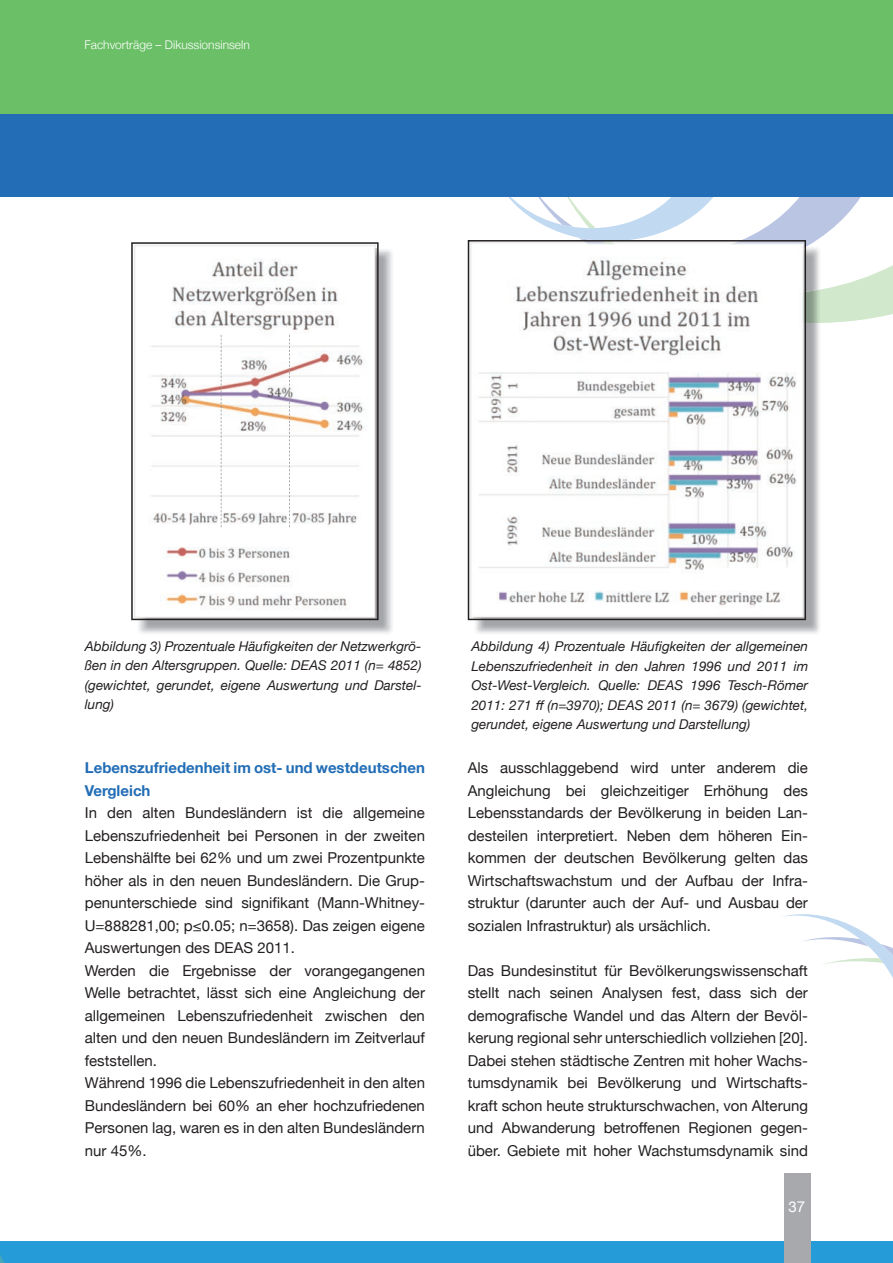
<style>
.page{position:relative;width:893px;height:1263px;background:#fff}
.page>*{position:absolute;margin:0;border:0;box-sizing:border-box;transform-origin:0 0}
.t1{font:15px/22.5px "Helvetica Neue";color:#231f20;text-align:justify}
.t2{font:700 15px/22.5px "Helvetica Neue";color:#226db6}
.t3{font:15px "Helvetica Neue";color:#fff}
.t4{font:italic 13.5px/19.5px "Helvetica Neue";color:#231f20;text-align:justify}
.t5{font:300 12px "Helvetica Neue";color:#fff}
</style>
<div class="page">
<svg style="left:821px;top:265px;width:72px;height:58px;fill:#d1e8cc"></svg>
<div style="left:0;top:83px;width:893px;height:114px;background:#226db6"></div>
<div style="left:0;top:0;width:893px;height:114px;background:#6bc067"></div>
<div style="left:0;top:1241px;width:893px;height:22px;background:#259bd7"></div>
<div style="left:784px;top:1173px;width:26px;height:90px;background:#a8a9ad"></div>
<svg style="left:782px;top:914px;width:111px;height:64px"></svg>
<svg style="left:0;top:1255px;width:4px;height:8px"></svg>
<hr style="left:0;top:0;width:1px;height:115px;background:#6bc067">
<img style="left:137px;top:250px;width:255px;height:383px">
<svg style="left:131px;top:242px;width:248px;height:378px"></svg>
<img style="left:474px;top:248px;width:346px;height:386px">
<img style="left:806px;top:289px;width:15px;height:34px">
<svg style="left:508px;top:197px;width:353px;height:51px"></svg>
<svg style="left:468px;top:240px;width:338px;height:380px"></svg>
<svg style="left:221px;top:335px;width:1px;height:192px"></svg>
<svg style="left:289px;top:335px;width:1px;height:192px"></svg>
<p class="t5" style="left:84px;top:35px;width:167px">Fachvorträge – Dikussionsinseln</p>
<p class="t4" style="left:85px;top:637px;width:338px">Abbildung 3) Prozentuale Häufigkeiten der Netzwerkgrö&shy;ßen in den Altersgruppen. Quelle: DEAS 2011 (n= 4852) (gewichtet, gerundet, eigene Auswertung und Darstel&shy;lung)</p>
<p class="t4" style="left:471px;top:637px;width:338px">Abbildung 4) Prozentuale Häufigkeiten der allgemeinen Lebenszufriedenheit in den Jahren 1996 und 2011 im Ost-West-Vergleich. Quelle: DEAS 1996 Tesch-Römer 2011: 271 ff (n=3970); DEAS 2011 (n= 3679) (gewichtet, gerundet, eigene Auswertung und Darstellung)</p>
<p class="t2" style="left:85px;top:757px;width:342px">Lebenszufriedenheit im ost- und westdeutschen<br>Vergleich</p>
<p class="t1" style="left:85px;top:803px;width:342px;text-align:left">In den alten Bundesländern ist die allgemeine Lebenszufriedenheit bei Personen in der zweiten Lebenshälfte bei 62% und um zwei Prozentpunkte höher als in den neuen Bundesländern. Die Grup&shy;penunterschiede sind signifikant (Mann-Whitney-U=888281,00; p≤0.05; n=3658). Das zeigen eigene Auswertungen des DEAS 2011.<br>Werden die Ergebnisse der vorangegangenen Welle betrachtet, lässt sich eine Angleichung der allgemeinen Lebenszufriedenheit zwischen den alten und den neuen Bundesländern im Zeitverlauf feststellen.<br>Während 1996 die Lebenszufriedenheit in den alten Bundesländern bei 60% an eher hochzufriedenen Personen lag, waren es in den alten Bundesländern nur 45%.</p>
<p class="t1" style="left:468px;top:758px;width:342px">Als ausschlaggebend wird unter anderem die Angleichung bei gleichzeitiger Erhöhung des Lebensstandards der Bevölkerung in beiden Lan&shy;desteilen interpretiert. Neben dem höheren Ein&shy;kommen der deutschen Bevölkerung gelten das Wirtschaftswachstum und der Aufbau der Infra&shy;struktur (darunter auch der Auf- und Ausbau der sozialen Infrastruktur) als ursächlich.</p>
<p class="t1" style="left:468px;top:960px;width:342px">Das Bundesinstitut für Bevölkerungswissenschaft stellt nach seinen Analysen fest, dass sich der demografische Wandel und das Altern der Bevöl&shy;kerung regional sehr unterschiedlich vollziehen [20].<br>Dabei stehen städtische Zentren mit hoher Wachs&shy;tumsdynamik bei Bevölkerung und Wirtschafts&shy;kraft schon heute strukturschwachen, von Alterung und Abwanderung betroffenen Regionen gegen&shy;über. Gebiete mit hoher Wachstumsdynamik sind</p>
<p class="t3" style="left:789px;top:1196px;width:18px">37</p>
</div>
